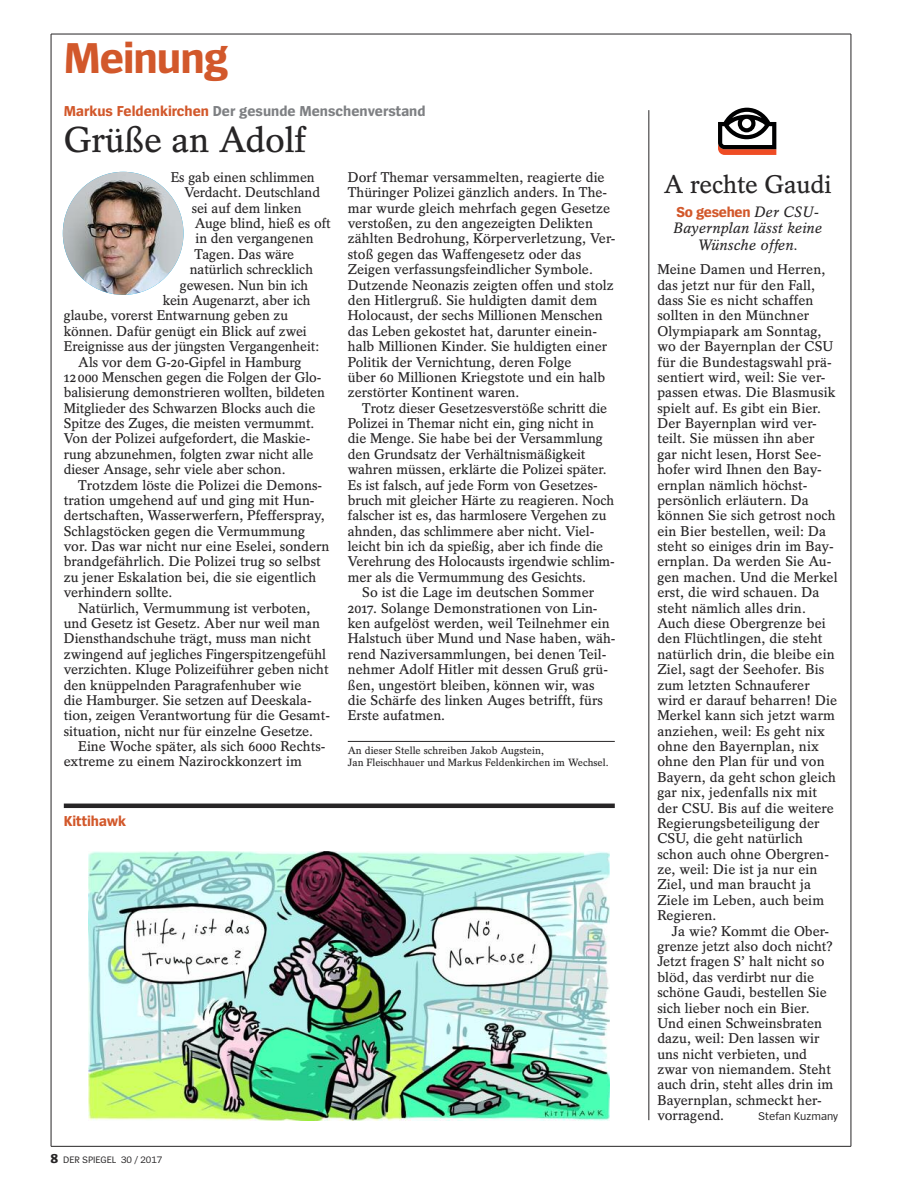
<style>
.page{position:relative;width:902px;height:1191px;background:#fff}
.page>*{position:absolute;margin:0;border:0;box-sizing:border-box;transform-origin:0 0}
.t1{font:700 45px "Spiegel Sans";letter-spacing:-.025em;color:#d2582b}
.t2{font:600 36px "Spiegel Serif";letter-spacing:-.01em;color:#272526}
.t3{font:600 25.5px "Spiegel Serif";letter-spacing:-.01em;color:#272526}
.t4{font:700 15px "Spiegel Sans";color:#7e8083}
.t5{font:italic 600 15px/16.5px "Spiegel Serif";color:#272526;text-align:center}
.t6{font:700 15px "Spiegel Sans";letter-spacing:-.015em;color:#d2582b}
.t7{font:600 14.1px/15.5px "Spiegel Serif";color:#272526}
.t8{font:11.7px "Spiegel Sans";color:#272526}
.t9{font:600 10.5px/12px "Spiegel Serif";color:#272526}
.t10{font:9.75px "Spiegel Sans";letter-spacing:-.005em;color:#272526}
.s1{color:#d2582b}
.s2{font-weight:700;font-size:13.5px}
.s3{font-family:"Spiegel Serif";font-weight:600;font-style:italic;color:#272526}
</style>
<div class="page">
<img style="left:63px;top:172px;width:120px;height:123px;border-radius:50%">
<hr style="left:51px;top:34px;width:799px;height:1px;background:#272526">
<hr style="left:648px;top:110px;width:1px;height:1010px;background:#272526">
<hr style="left:51px;top:34px;width:1px;height:1112px;background:#272526">
<hr style="left:850px;top:34px;width:1px;height:1112px;background:#272526">
<hr style="left:51px;top:1146px;width:799px;height:1px;background:#272526">
<svg style="left:718px;top:108px;width:58px;height:47px"></svg>
<div style="left:64px;top:803px;width:550px;height:5px;background:#272526"></div>
<img style="left:88px;top:851px;width:521px;height:269px">
<hr style="left:348px;top:741px;width:266px;height:1px;background:#272526">
<h1 class="t1" style="left:64px;top:41px;width:166px">Meinung</h1>
<p class="t4" style="left:64px;top:105px;width:363px"><span class="s1">Markus Feldenkirchen</span> Der gesunde Menschenverstand</p>
<h2 class="t2" style="left:64px;top:127px;width:244px">Grüße an Adolf</h2>
<p class="t7" style="left:171px;top:171px;width:146px">Es gab einen schlimmen</p>
<p class="t7" style="left:184px;top:186px;width:137px">Verdacht. Deutschland</p>
<p class="t7" style="left:192px;top:202px;width:111px">sei auf dem linken</p>
<p class="t7" style="left:195px;top:217px;width:137px">Auge blind, hieß es oft</p>
<p class="t7" style="left:195px;top:232px;width:120px">in den vergangenen</p>
<p class="t7" style="left:194px;top:248px;width:101px">Tagen. Das wäre</p>
<p class="t7" style="left:190px;top:263px;width:125px">natürlich schrecklich</p>
<p class="t7" style="left:180px;top:278px;width:130px">gewesen. Nun bin ich</p>
<p class="t7" style="left:163px;top:294px;width:149px">kein Augenarzt, aber ich</p>
<p class="t7" style="left:64px;top:309px;width:226px">glaube, vorerst Entwarnung geben zu</p>
<p class="t7" style="left:64px;top:325px;width:244px">können. Dafür genügt ein Blick auf zwei</p>
<p class="t7" style="left:64px;top:340px;width:257px">Ereignisse aus der jüngsten Vergangenheit:</p>
<p class="t7" style="left:78px;top:355px;width:225px">Als vor dem G-20-Gipfel in Hamburg</p>
<p class="t7" style="left:64px;top:371px;width:259px">12000 Menschen gegen die Folgen der Glo-</p>
<p class="t7" style="left:64px;top:386px;width:262px">balisierung demonstrieren wollten, bildeten</p>
<p class="t7" style="left:64px;top:401px;width:253px">Mitglieder des Schwarzen Blocks auch die</p>
<p class="t7" style="left:64px;top:417px;width:252px">Spitze des Zuges, die meisten vermummt.</p>
<p class="t7" style="left:64px;top:432px;width:248px">Von der Polizei aufgefordert, die Maskie-</p>
<p class="t7" style="left:64px;top:448px;width:251px">rung abzunehmen, folgten zwar nicht alle</p>
<p class="t7" style="left:64px;top:463px;width:223px">dieser Ansage, sehr viele aber schon.</p>
<p class="t7" style="left:78px;top:478px;width:245px">Trotzdem löste die Polizei die Demons-</p>
<p class="t7" style="left:64px;top:494px;width:252px">tration umgehend auf und ging mit Hun-</p>
<p class="t7" style="left:64px;top:509px;width:262px">dertschaften, Wasserwerfern, Pfefferspray,</p>
<p class="t7" style="left:64px;top:524px;width:243px">Schlagstöcken gegen die Vermummung</p>
<p class="t7" style="left:64px;top:540px;width:267px">vor. Das war nicht nur eine Eselei, sondern</p>
<p class="t7" style="left:64px;top:555px;width:258px">brandgefährlich. Die Polizei trug so selbst</p>
<p class="t7" style="left:64px;top:571px;width:254px">zu jener Eskalation bei, die sie eigentlich</p>
<p class="t7" style="left:64px;top:586px;width:110px">verhindern sollte.</p>
<p class="t7" style="left:78px;top:601px;width:233px">Natürlich, Vermummung ist verboten,</p>
<p class="t7" style="left:64px;top:617px;width:258px">und Gesetz ist Gesetz. Aber nur weil man</p>
<p class="t7" style="left:64px;top:632px;width:249px">Diensthandschuhe trägt, muss man nicht</p>
<p class="t7" style="left:64px;top:647px;width:264px">zwingend auf jegliches Fingerspitzengefühl</p>
<p class="t7" style="left:64px;top:663px;width:266px">verzichten. Kluge Polizeiführer geben nicht</p>
<p class="t7" style="left:64px;top:678px;width:239px">den knüppelnden Paragrafenhuber wie</p>
<p class="t7" style="left:64px;top:694px;width:249px">die Hamburger. Sie setzen auf Deeskala-</p>
<p class="t7" style="left:64px;top:709px;width:268px">tion, zeigen Verantwortung für die Gesamt-</p>
<p class="t7" style="left:64px;top:724px;width:251px">situation, nicht nur für einzelne Gesetze.</p>
<p class="t7" style="left:78px;top:740px;width:249px">Eine Woche später, als sich 6000 Rechts-</p>
<p class="t7" style="left:64px;top:755px;width:240px">extreme zu einem Nazirockkonzert im</p>
<p class="t7" style="left:348px;top:171px;width:269px">Dorf Themar versammelten, reagierte die Thüringer Polizei gänzlich anders. In The&shy;mar wurde gleich mehrfach gegen Gesetze verstoßen, zu den angezeigten Delikten zählten Bedrohung, Körperverletzung, Ver&shy;stoß gegen das Waffengesetz oder das Zeigen verfassungsfeindlicher Symbole.<br>Dutzende Neonazis zeigten offen und stolz den Hitlergruß. Sie huldigten damit dem Holocaust, der sechs Millionen Menschen das Leben gekostet hat, darunter einein&shy;halb Millionen Kinder. Sie huldigten einer Politik der Vernichtung, deren Folge<br>über 60 Millionen Kriegstote und ein halb zerstörter Kontinent waren.</p>
<p class="t7" style="left:348px;top:401px;width:268px;text-indent:14px">Trotz dieser Gesetzesverstöße schritt die Polizei in Themar nicht ein, ging nicht in die Menge. Sie habe bei der Versammlung den Grundsatz der Verhältnismäßigkeit wahren müssen, erklärte die Polizei später.<br>Es ist falsch, auf jede Form von Gesetzes&shy;bruch mit gleicher Härte zu reagieren. Noch falscher ist es, das harmlosere Vergehen zu ahnden, das schlimmere aber nicht. Viel&shy;leicht bin ich da spießig, aber ich finde die Verehrung des Holocausts irgendwie schlim&shy;mer als die Vermummung des Gesichts.</p>
<p class="t7" style="left:348px;top:586px;width:269px;text-indent:14px">So ist die Lage im deutschen Sommer 2017. Solange Demonstrationen von Lin&shy;ken aufgelöst werden, weil Teilnehmer ein Halstuch über Mund und Nase haben, wäh&shy;rend Naziversammlungen, bei denen Teil&shy;nehmer Adolf Hitler mit dessen Gruß grü&shy;ßen, ungestört bleiben, können wir, was die Schärfe des linken Auges betrifft, fürs Erste aufatmen.</p>
<p class="t9" style="left:348px;top:746px;width:262px">An dieser Stelle schreiben Jakob Augstein,<br>Jan Fleischhauer und Markus Feldenkirchen im Wechsel.</p>
<p class="t6" style="left:64px;top:815px;width:64px">Kittihawk</p>
<p class="t10" style="left:51px;top:1156px;width:113px"><span class="s2">8</span> DER SPIEGEL 30 / 2017</p>
<h3 class="t3" style="left:663px;top:175px;width:169px">A rechte Gaudi</h3>
<p class="t6" style="left:676px;top:207px;width:144px">So gesehen <span class="s3">Der CSU-</span></p>
<p class="t5" style="left:673px;top:221px;width:151px">Bayernplan lässt keine<br>Wünsche offen.</p>
<p class="t7" style="left:657px;top:263px;width:182px">Meine Damen und Herren, das jetzt nur für den Fall, dass Sie es nicht schaffen sollten in den Münchner<br>Olympiapark am Sonntag, wo der Bayernplan der CSU für die Bundestagswahl prä&shy;sentiert wird, weil: Sie ver&shy;passen etwas. Die Blasmusik spielt auf. Es gibt ein Bier.<br>Der Bayernplan wird ver&shy;teilt. Sie müssen ihn aber gar nicht lesen, Horst See&shy;hofer wird Ihnen den Bay&shy;ernplan nämlich höchst&shy;persönlich erläutern. Da können Sie sich getrost noch ein Bier bestellen, weil: Da steht so einiges drin im Bay&shy;ernplan. Da werden Sie Au&shy;gen machen. Und die Merkel erst, die wird schauen. Da steht nämlich alles drin.<br>Auch diese Obergrenze bei den Flüchtlingen, die steht natürlich drin, die bleibe ein<br>Ziel, sagt der Seehofer. Bis zum letzten Schnauferer wird er darauf beharren! Die<br>Merkel kann sich jetzt warm anziehen, weil: Es geht nix ohne den Bayernplan, nix ohne den Plan für und von<br>Bayern, da geht schon gleich gar nix, jedenfalls nix mit der CSU. Bis auf die weitere<br>Regierungsbeteiligung der<br>CSU, die geht natürlich schon auch ohne Obergren&shy;ze, weil: Die ist ja nur ein<br>Ziel, und man braucht ja<br>Ziele im Leben, auch beim<br>Regieren.</p>
<p class="t7" style="left:657px;top:924px;width:177px;text-indent:14px">Ja wie? Kommt die Ober&shy;grenze jetzt also doch nicht?<br>Jetzt fragen S’ halt nicht so blöd, das verdirbt nur die schöne Gaudi, bestellen Sie sich lieber noch ein Bier.<br>Und einen Schweinsbraten dazu, weil: Den lassen wir uns nicht verbieten, und zwar von niemandem. Steht auch drin, steht alles drin im<br>Bayernplan, schmeckt her&shy;vorragend.</p>
<p class="t8" style="left:758px;top:1112px;width:82px">Stefan Kuzmany</p>
</div>
